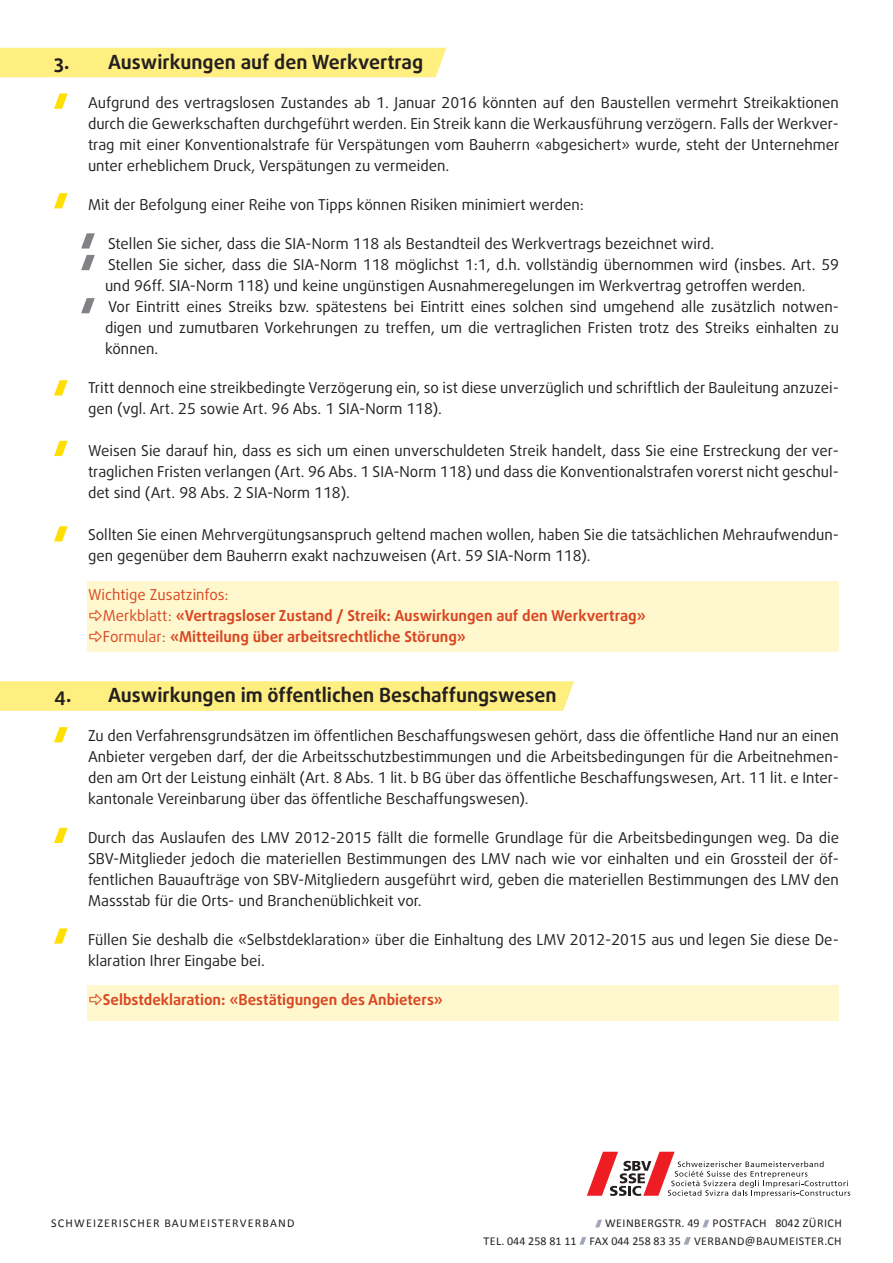
<style>
.page{position:relative;width:893px;height:1263px;background:#fff}
.page>*{position:absolute;margin:0;border:0;box-sizing:border-box;transform-origin:0 0}
.Zwischentitel{font:700 19.5px "Daxline OT";color:#231f20}
.Einzug{font:15px/21px "Daxline OT";color:#231f20;text-align:justify}
.Infobox_Text{font:700 15px "Daxline OT";color:#d1232a}
.Einzug-2{font:700 15px "Daxline OT";color:#d1232a}
.Infobox_rot_text{font:15px "Daxline OT";color:#d1232a}
.t1{font:12px "Calibri";letter-spacing:.04em;color:#231f20}
.t2{font:12px "Calibri";letter-spacing:.1em;color:#231f20}
.s1{font-weight:400}
</style>
<div class="page">
<svg style="left:587px;top:1152px;width:263px;height:45px"></svg>
<svg style="left:595px;top:1220px;width:7px;height:7px"></svg>
<svg style="left:702px;top:1220px;width:7px;height:7px"></svg>
<svg style="left:579px;top:1237px;width:7px;height:8px"></svg>
<svg style="left:684px;top:1237px;width:7px;height:8px"></svg>
<div style="left:0;top:48px;width:446px;height:29px;background:#ffef80"></div>
<svg style="left:0;top:681px;width:574px;height:30px;background:#ffef83"></svg>
<svg style="left:54px;top:94px;width:14px;height:15px"></svg>
<svg style="left:54px;top:193px;width:14px;height:15px"></svg>
<svg style="left:54px;top:441px;width:14px;height:15px"></svg>
<svg style="left:54px;top:526px;width:14px;height:15px"></svg>
<svg style="left:54px;top:380px;width:14px;height:15px"></svg>
<svg style="left:54px;top:727px;width:14px;height:15px"></svg>
<svg style="left:54px;top:828px;width:14px;height:15px"></svg>
<svg style="left:54px;top:928px;width:14px;height:16px"></svg>
<svg style="left:81px;top:233px;width:14px;height:16px"></svg>
<svg style="left:81px;top:255px;width:14px;height:15px"></svg>
<svg style="left:81px;top:298px;width:14px;height:15px"></svg>
<div style="left:87px;top:985px;width:752px;height:35px;background:#fff8cf"></div>
<div style="left:87px;top:581px;width:752px;height:71px;background:#fff8cf"></div>
<p class="Zwischentitel" style="left:54px;top:49px;width:371px">3. Auswirkungen auf den Werkvertrag</p>
<p class="Einzug" style="left:88px;top:92px;width:753px">Aufgrund des vertragslosen Zustandes ab 1. Januar 2016 könnten auf den Baustellen vermehrt Streikaktionen durch die Gewerkschaften durchgeführt werden. Ein Streik kann die Werkausführung verzögern. Falls der Werkver&shy;trag mit einer Konventionalstrafe für Verspätungen vom Bauherrn «abgesichert» wurde, steht der Unternehmer unter erheblichem Druck, Verspätungen zu vermeiden.</p>
<p class="Einzug" style="left:88px;top:194px;width:498px">Mit der Befolgung einer Reihe von Tipps können Risiken minimiert werden:</p>
<p class="Einzug" style="left:108px;top:233px;width:608px">Stellen Sie sicher, dass die SIA-Norm 118 als Bestandteil des Werkvertrags bezeichnet wird.</p>
<p class="Einzug" style="left:105px;top:254px;width:735px">Stellen Sie sicher, dass die SIA-Norm 118 möglichst 1:1, d.h. vollständig übernommen wird (insbes. Art. 59 und 96ff. SIA-Norm 118) und keine ungünstigen Ausnahmeregelungen im Werkvertrag getroffen werden.</p>
<p class="Einzug" style="left:105px;top:296px;width:735px">Vor Eintritt eines Streiks bzw. spätestens bei Eintritt eines solchen sind umgehend alle zusätzlich notwen&shy;digen und zumutbaren Vorkehrungen zu treffen, um die vertraglichen Fristen trotz des Streiks einhalten zu können.</p>
<p class="Einzug" style="left:88px;top:377px;width:752px">Tritt dennoch eine streikbedingte Verzögerung ein, so ist diese unverzüglich und schriftlich der Bauleitung anzuzei&shy;gen (vgl. Art. 25 sowie Art. 96 Abs. 1 SIA-Norm 118).</p>
<p class="Einzug" style="left:88px;top:440px;width:752px">Weisen Sie darauf hin, dass es sich um einen unverschuldeten Streik handelt, dass Sie eine Erstreckung der ver&shy;traglichen Fristen verlangen (Art. 96 Abs. 1 SIA-Norm 118) und dass die Konventionalstrafen vorerst nicht geschul&shy;det sind (Art. 98 Abs. 2 SIA-Norm 118).</p>
<p class="Einzug" style="left:88px;top:524px;width:752px">Sollten Sie einen Mehrvergütungsanspruch geltend machen wollen, haben Sie die tatsächlichen Mehraufwendun&shy;gen gegenüber dem Bauherrn exakt nachzuweisen (Art. 59 SIA-Norm 118).</p>
<p class="Infobox_rot_text" style="left:88px;top:585px;width:142px">Wichtige Zusatzinfos:</p>
<p class="Infobox_Text" style="left:88px;top:606px;width:559px"><span class="s1">⇨Merkblatt:</span> «Vertragsloser Zustand / Streik: Auswirkungen auf den Werkvertrag»</p>
<p class="Infobox_Text" style="left:88px;top:627px;width:380px"><span class="s1">⇨Formular:</span> «Mitteilung über arbeitsrechtliche Störung»</p>
<p class="Zwischentitel" style="left:54px;top:682px;width:504px">4. Auswirkungen im öffentlichen Beschaffungswesen</p>
<p class="Einzug" style="left:88px;top:725px;width:752px">Zu den Verfahrensgrundsätzen im öffentlichen Beschaffungswesen gehört, dass die öffentliche Hand nur an einen Anbieter vergeben darf, der die Arbeitsschutzbestimmungen und die Arbeitsbedingungen für die Arbeitnehmen&shy;den am Ort der Leistung einhält (Art. 8 Abs. 1 lit. b BG über das öffentliche Beschaffungswesen, Art. 11 lit. e Inter&shy;kantonale Vereinbarung über das öffentliche Beschaffungswesen).</p>
<p class="Einzug" style="left:88px;top:827px;width:752px">Durch das Auslaufen des LMV 2012-2015 fällt die formelle Grundlage für die Arbeitsbedingungen weg. Da die SBV-Mitglieder jedoch die materiellen Bestimmungen des LMV nach wie vor einhalten und ein Grossteil der öf&shy;fentlichen Bauaufträge von SBV-Mitgliedern ausgeführt wird, geben die materiellen Bestimmungen des LMV den Massstab für die Orts- und Branchenüblichkeit vor.</p>
<p class="Einzug" style="left:88px;top:929px;width:752px">Füllen Sie deshalb die «Selbstdeklaration» über die Einhaltung des LMV 2012-2015 aus und legen Sie diese De&shy;klaration Ihrer Eingabe bei.</p>
<p class="Einzug-2" style="left:88px;top:989px;width:357px"><span class="s1">⇨</span>Selbstdeklaration: «Bestätigungen des Anbieters»</p>
<p class="t2" style="left:51px;top:1216px;width:245px">SCHWEIZERISCHER BAUMEISTERVERBAND</p>
<p class="t1" style="left:605px;top:1216px;width:238px">WEINBERGSTR. 49 POSTFACH 8042 ZÜRICH</p>
<p class="t1" style="left:483px;top:1233px;width:360px">TEL. 044 258 81 11 FAX 044 258 83 35 VERBAND@BAUMEISTER.CH</p>
</div>
